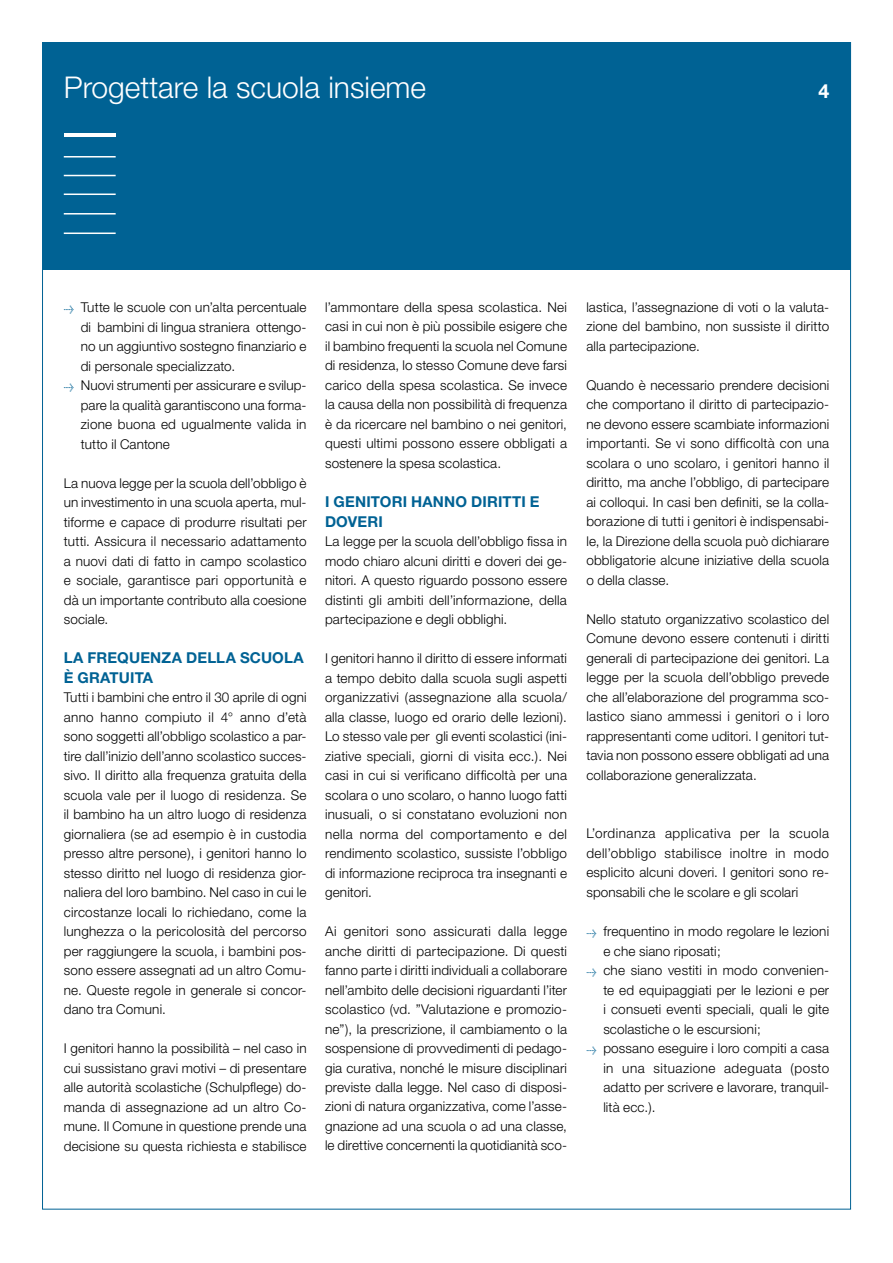
<style>
.page{position:relative;width:893px;height:1263px;background:#fff}
.page>*{position:absolute;margin:0;border:0;box-sizing:border-box;transform-origin:0 0}
.t1{font:300 30px "Helvetica Neue";color:#fff}
.t2{font:700 19.5px "Helvetica Neue";color:#fff}
.t3{font:700 15px/19.5px "Helvetica Neue";letter-spacing:.01em;color:#006294}
.t4{font:300 13.5px/19.5px "Helvetica Neue";letter-spacing:.01em;color:#000;text-align:justify}
.t5{font:300 13.5px "Helvetica Neue";letter-spacing:.035em;color:#000}
.s1{font-family:"Meta Plus";font-weight:500;font-size:8.25px;color:#006294}
</style>
<div class="page">
<div style="left:43px;top:43px;width:807px;height:227px;background:#006294"></div>
<hr style="left:64px;top:133px;width:52px;height:3px;background:#fff">
<hr style="left:64px;top:156px;width:52px;height:2px;background:#fff">
<hr style="left:64px;top:175px;width:52px;height:1px;background:#fff">
<hr style="left:64px;top:194px;width:52px;height:1px;background:#fff">
<hr style="left:64px;top:213px;width:52px;height:2px;background:#fff">
<hr style="left:64px;top:233px;width:52px;height:1px;background:#fff">
<h1 class="t1" style="left:64px;top:68px;width:364px">Progettare la scuola insieme</h1>
<h2 class="t2" style="left:818px;top:78px;width:12px">4</h2>
<p class="t4" style="left:64px;top:297px;width:244px"><span class="s1">&gt;</span> Tutte le scuole con un’alta percentuale</p>
<p class="t4" style="left:81px;top:317px;width:227px">di bambini di lingua straniera ottengo-</p>
<p class="t4" style="left:81px;top:336px;width:227px">no un aggiuntivo sostegno finanziario e</p>
<p class="t4" style="left:81px;top:356px;width:156px">di personale specializzato.</p>
<p class="t4" style="left:64px;top:375px;width:244px"><span class="s1">&gt;</span> Nuovi strumenti per assicurare e svilup-</p>
<p class="t4" style="left:81px;top:395px;width:227px">pare la qualità garantiscono una forma-</p>
<p class="t4" style="left:81px;top:414px;width:227px">zione buona ed ugualmente valida in</p>
<p class="t4" style="left:81px;top:434px;width:91px">tutto il Cantone</p>
<p class="t4" style="left:64px;top:473px;width:244px">La nuova legge per la scuola dell’obbligo è un investimento in una scuola aperta, mul&shy;tiforme e capace di produrre risultati per tutti. Assicura il necessario adattamento a nuovi dati di fatto in campo scolastico e sociale, garantisce pari opportunità e dà un importante contributo alla coesione sociale.</p>
<p class="t3" style="left:64px;top:648px;width:144px">LA FREQUENZA DELL</p>
<p class="t3" style="left:226px;top:648px;width:80px">A SCUOLA</p>
<p class="t3" style="left:64px;top:667px;width:91px">È GRATUITA</p>
<p class="t4" style="left:64px;top:687px;width:244px">Tutti i bambini che entro il 30 aprile di ogni anno hanno compiuto il 4° anno d’età sono soggetti all’obbligo scolastico a par&shy;tire dall’inizio dell’anno scolastico succes&shy;sivo. Il diritto alla frequenza gratuita della scuola vale per il luogo di residenza. Se il bambino ha un altro luogo di residenza giornaliera (se ad esempio è in custodia presso altre persone), i genitori hanno lo stesso diritto nel luogo di residenza gior&shy;naliera del loro bambino. Nel caso in cui le circostanze locali lo richiedano, come la lunghezza o la pericolosità del percorso per raggiungere la scuola, i bambini pos&shy;sono essere assegnati ad un altro Comu&shy;ne. Queste regole in generale si concor&shy;dano tra Comuni.</p>
<p class="t4" style="left:64px;top:1038px;width:244px">I genitori hanno la possibilità – nel caso in cui sussistano gravi motivi – di presentare alle autorità scolastiche (Schulpflege) do&shy;manda di assegnazione ad un altro Co&shy;mune. Il Comune in questione prende una decisione su questa richiesta e stabilisce</p>
<p class="t4" style="left:325px;top:297px;width:243px">l’ammontare della spesa scolastica. Nei casi in cui non è più possibile esigere che il bambino frequenti la scuola nel Comune di residenza, lo stesso Comune deve farsi carico della spesa scolastica. Se invece la causa della non possibilità di frequenza è da ricercare nel bambino o nei genitori, questi ultimi possono essere obbligati a sostenere la spesa scolastica.</p>
<p class="t3" style="left:325px;top:492px;width:214px">I GENITORI HANNO DIRITTI E<br>DOVERI</p>
<p class="t4" style="left:325px;top:531px;width:243px">La legge per la scuola dell’obbligo fissa in modo chiaro alcuni diritti e doveri dei ge&shy;nitori. A questo riguardo possono essere distinti gli ambiti dell’informazione, della partecipazione e degli obblighi.</p>
<p class="t4" style="left:325px;top:648px;width:243px">I genitori hanno il diritto di essere informati a tempo debito dalla scuola sugli aspetti organizzativi (assegnazione alla scuola/ alla classe, luogo ed orario delle lezioni).<br>Lo stesso vale per gli eventi scolastici (ini&shy;ziative speciali, giorni di visita ecc.). Nei casi in cui si verificano difficoltà per una scolara o uno scolaro, o hanno luogo fatti inusuali, o si constatano evoluzioni non nella norma del comportamento e del rendimento scolastico, sussiste l’obbligo di informazione reciproca tra insegnanti e genitori.</p>
<p class="t4" style="left:325px;top:921px;width:243px">Ai genitori sono assicurati dalla legge anche diritti di partecipazione. Di questi fanno parte i diritti individuali a collaborare nell’ambito delle decisioni riguardanti l’iter scolastico (vd. ”Valutazione e promozio&shy;ne”), la prescrizione, il cambiamento o la sospensione di provvedimenti di pedago&shy;gia curativa, nonché le misure disciplinari previste dalla legge. Nel caso di disposi&shy;zioni di natura organizzativa, come l’asse&shy;gnazione ad una scuola o ad una classe, le direttive concernenti la quotidianità sco-</p>
<p class="t4" style="left:586px;top:297px;width:244px">lastica, l’assegnazione di voti o la valuta&shy;zione del bambino, non sussiste il diritto alla partecipazione.</p>
<p class="t4" style="left:586px;top:375px;width:244px">Quando è necessario prendere decisioni che comportano il diritto di partecipazio&shy;ne devono essere scambiate informazioni importanti. Se vi sono difficoltà con una scolara o uno scolaro, i genitori hanno il diritto, ma anche l’obbligo, di partecipare ai colloqui. In casi ben definiti, se la colla&shy;borazione di tutti i genitori è indispensabi&shy;le, la Direzione della scuola può dichiarare obbligatorie alcune iniziative della scuola o della classe.</p>
<p class="t4" style="left:586px;top:609px;width:244px">Nello statuto organizzativo scolastico del Comune devono essere contenuti i diritti generali di partecipazione dei genitori. La legge per la scuola dell’obbligo prevede che all’elaborazione del programma sco&shy;lastico siano ammessi i genitori o i loro rappresentanti come uditori. I genitori tut&shy;tavia non possono essere obbligati ad una collaborazione generalizzata.</p>
<p class="t4" style="left:586px;top:823px;width:244px">L’ordinanza applicativa per la scuola dell’obbligo stabilisce inoltre in modo esplicito alcuni doveri. I genitori sono re&shy;sponsabili che le scolare e gli scolari</p>
<p class="t4" style="left:586px;top:921px;width:244px"><span class="s1">&gt;</span> frequentino in modo regolare le lezioni</p>
<p class="t4" style="left:603px;top:941px;width:119px">e che siano riposati;</p>
<p class="t4" style="left:586px;top:960px;width:244px"><span class="s1">&gt;</span> che siano vestiti in modo convenien-</p>
<p class="t4" style="left:603px;top:980px;width:227px">te ed equipaggiati per le lezioni e per</p>
<p class="t4" style="left:603px;top:999px;width:227px">i consueti eventi speciali, quali le gite</p>
<p class="t4" style="left:603px;top:1019px;width:159px">scolastiche o le escursioni;</p>
<p class="t4" style="left:586px;top:1038px;width:244px"><span class="s1">&gt;</span> possano eseguire i loro compiti a casa</p>
<p class="t5" style="left:603px;top:1059px;width:227px">in una situazione adeguata (posto</p>
<p class="t4" style="left:603px;top:1077px;width:227px">adatto per scrivere e lavorare, tranquil-</p>
<p class="t4" style="left:603px;top:1097px;width:54px">lità ecc.).</p>
</div>
